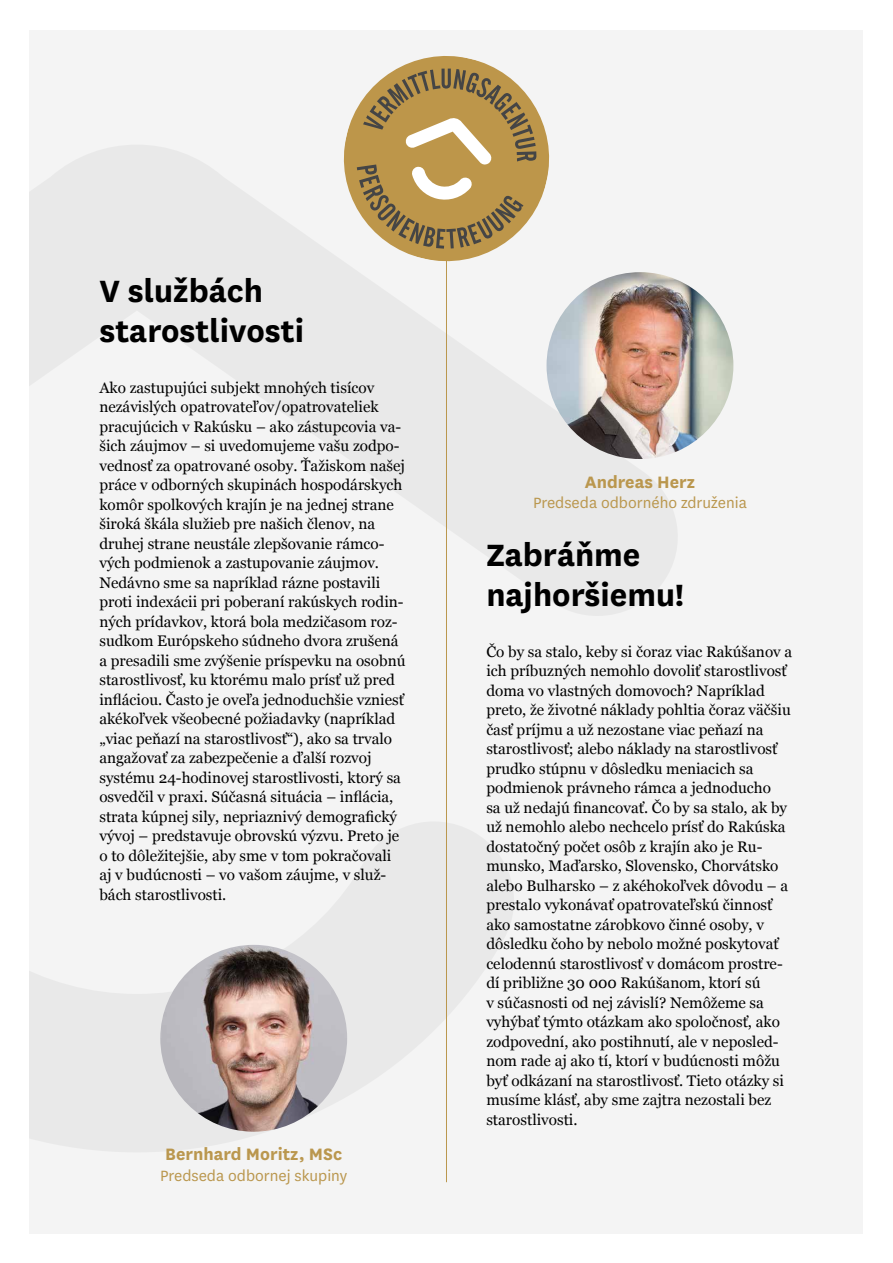
<style>
.page{position:relative;width:893px;height:1263px;background:#fff}
.page>*{position:absolute;margin:0;border:0;box-sizing:border-box;transform-origin:0 0}
.t1{font:700 36px/40px "National";color:#000}
.t2{font:700 19.35px "National";color:#ba974e}
.t3{font:17.4px "National";color:#ba974e}
.t4{font:15.3px/19.5px "Georgia";color:#000}
</style>
<div class="page">
<div style="left:30px;top:30px;width:833px;height:1203px;background:#f4f4f4"></div>
<svg style="left:30px;top:145px;width:648px;height:471px"></svg>
<svg style="left:30px;top:822px;width:484px;height:330px"></svg>
<hr style="left:446px;top:120px;width:1px;height:1062px;background:#ba974e">
<svg style="left:334px;top:56px;width:225px;height:215px"></svg>
<svg style="left:357px;top:69px;width:179px;height:180px;background:#b69a63"></svg>
<img style="left:546px;top:272px;width:187px;height:187px;border-radius:93px">
<img style="left:160px;top:945px;width:187px;height:187px;border-radius:93px">
<h1 class="t1" style="left:99px;top:268px;width:206px">V službách starostlivosti</h1>
<p class="t4" style="left:99px;top:377px;width:308px">Ako zastupujúci subjekt mnohých tisícov nezávislých opatrovateľov/opatrovateliek pracujúcich v Rakúsku – ako zástupcovia va&shy;šich záujmov – si uvedomujeme vašu zodpo&shy;vednosť za opatrované osoby. Ťažiskom našej práce v odborných skupinách hospodárskych komôr spolkových krajín je na jednej strane široká škála služieb pre našich členov, na druhej strane neustále zlepšovanie rámco&shy;vých podmienok a zastupovanie záujmov.<br>Nedávno sme sa napríklad rázne postavili proti indexácii pri poberaní rakúskych rodin&shy;ných prídavkov, ktorá bola medzičasom roz&shy;sudkom Európskeho súdneho dvora zrušená a presadili sme zvýšenie príspevku na osobnú starostlivosť, ku ktorému malo prísť už pred infláciou. Často je oveľa jednoduchšie vzniesť akékoľvek všeobecné požiadavky (napríklad „viac peňazí na starostlivosť“), ako sa trvalo angažovať za zabezpečenie a ďalší rozvoj systému 24-hodinovej starostlivosti, ktorý sa osvedčil v praxi. Súčasná situácia – inflácia, strata kúpnej sily, nepriaznivý demografický vývoj – predstavuje obrovskú výzvu. Preto je o to dôležitejšie, aby sme v tom pokračovali aj v budúcnosti – vo vašom záujme, v služ&shy;bách starostlivosti.</p>
<p class="t2" style="left:165px;top:1141px;width:178px">Bernhard Moritz, MSc</p>
<p class="t3" style="left:160px;top:1164px;width:189px">Predseda odbornej skupiny</p>
<p class="t2" style="left:585px;top:468px;width:112px">Andreas Herz</p>
<p class="t3" style="left:533px;top:492px;width:215px">Predseda odborného združenia</p>
<h1 class="t1" style="left:486px;top:532px;width:199px">Zabráňme najhoršiemu!</h1>
<p class="t4" style="left:486px;top:641px;width:307px">Čo by sa stalo, keby si čoraz viac Rakúšanov a ich príbuzných nemohlo dovoliť starostlivosť doma vo vlastných domovoch? Napríklad preto, že životné náklady pohltia čoraz väčšiu časť príjmu a už nezostane viac peňazí na starostlivosť; alebo náklady na starostlivosť prudko stúpnu v dôsledku meniacich sa podmienok právneho rámca a jednoducho<br>sa už nedajú financovať. Čo by sa stalo, ak by už nemohlo alebo nechcelo prísť do Rakúska dostatočný počet osôb z krajín ako je Ru&shy;munsko, Maďarsko, Slovensko, Chorvátsko alebo Bulharsko – z akéhokoľvek dôvodu – a prestalo vykonávať opatrovateľskú činnosť ako samostatne zárobkovo činné osoby, v dôsledku čoho by nebolo možné poskytovať celodennú starostlivosť v domácom prostre&shy;dí približne 30 000 Rakúšanom, ktorí sú<br>v súčasnosti od nej závislí? Nemôžeme sa vyhýbať týmto otázkam ako spoločnosť, ako zodpovední, ako postihnutí, ale v neposled&shy;nom rade aj ako tí, ktorí v budúcnosti môžu byť odkázaní na starostlivosť. Tieto otázky si musíme klásť, aby sme zajtra nezostali bez starostlivosti.</p>
</div>
